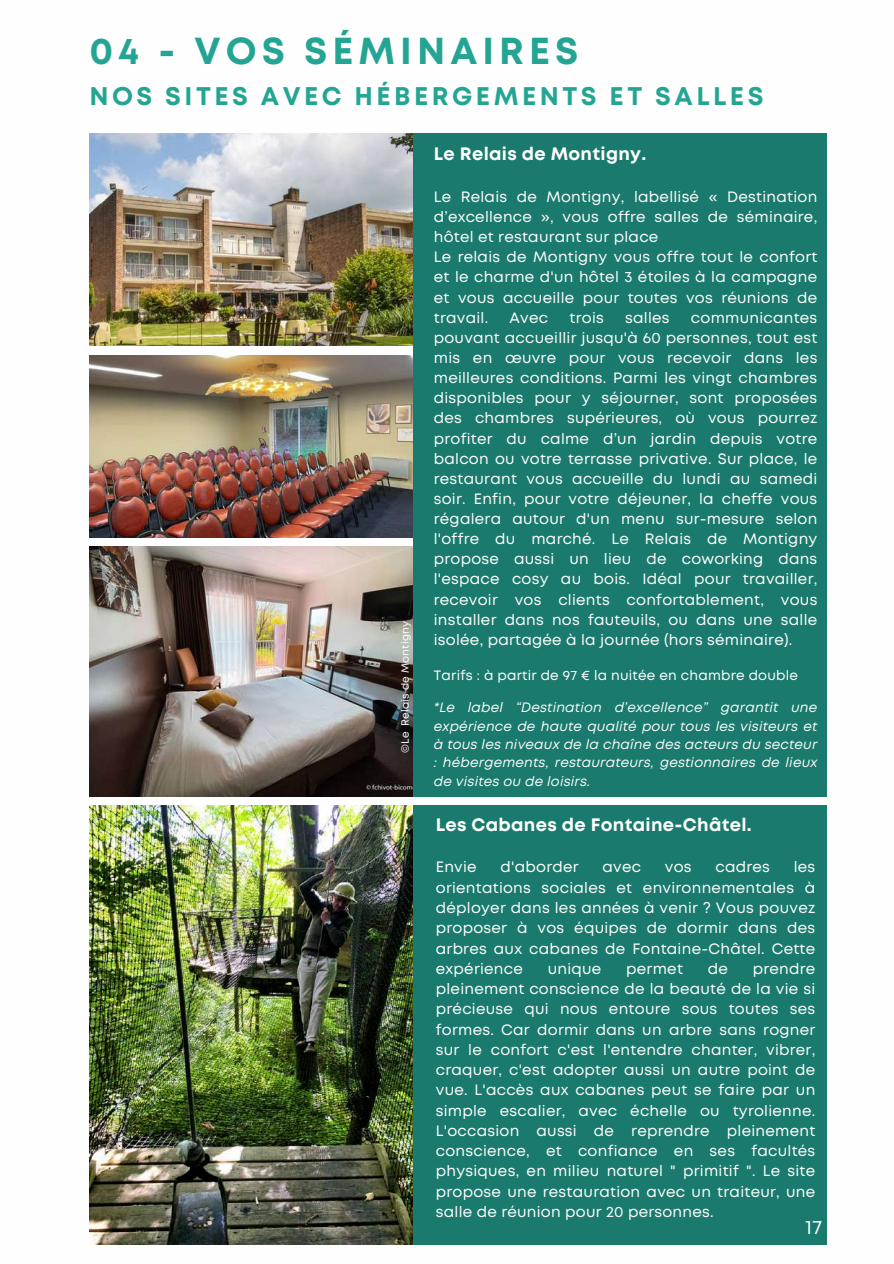
<style>
.page{position:relative;width:894px;height:1264px;background:#fff}
.page>*{position:absolute;margin:0;border:0;box-sizing:border-box;transform-origin:0 0}
.t1{font:700 37.5px "Mont";letter-spacing:.135em;color:#24a594}
.t2{font:700 25.5px "Mont";letter-spacing:.135em;color:#24a594}
.t3{font:19.5px "Mont";color:#fff}
.t4{font:700 18px "Mont";letter-spacing:.02em;color:#fff}
.t5{font:15px/20.1px "Mont";letter-spacing:.02em;color:#fff;text-align:justify}
.t6{font:italic 13.5px/18.5px "Mont";letter-spacing:.015em;color:#fff;text-align:justify}
.t7{font:13.5px "Mont";letter-spacing:.015em;color:#fff}
.t8{font:10.5px "Mont";letter-spacing:.02em;color:#fff}
</style>
<div class="page">
<img style="left:89px;top:133px;width:324px;height:213px">
<img style="left:89px;top:355px;width:324px;height:182px">
<div style="left:413px;top:133px;width:413px;height:663px;background:#1a7a6d"></div>
<div style="left:413px;top:805px;width:413px;height:439px;background:#1a7a6d"></div>
<img style="left:89px;top:546px;width:323px;height:250px">
<img style="left:89px;top:805px;width:323px;height:439px">
<h1 class="t1" style="left:89px;top:37px;width:490px">04 - VOS SÉMINAIRES</h1>
<h2 class="t2" style="left:89px;top:86px;width:675px">NOS SITES AVEC HÉBERGEMENTS ET SALLES</h2>
<p class="t8" style="left:401px;top:753px;width:133px;rotate:-90deg">©Le Relais de Montigny</p>
<p class="t4" style="left:433px;top:147px;width:214px">Le Relais de Montigny.</p>
<p class="t5" style="left:433px;top:188px;width:385px;text-align:left">Le Relais de Montigny, labellisé « Destination d’excellence », vous offre salles de séminaire, hôtel et restaurant sur place<br>Le relais de Montigny vous offre tout le confort et le charme d'un hôtel 3 étoiles à la campagne et vous accueille pour toutes vos réunions de travail.</p>
<p class="t5" style="left:509px;top:308px;width:40px">Avec</p>
<p class="t5" style="left:569px;top:308px;width:36px">trois</p>
<p class="t5" style="left:625px;top:308px;width:46px">salles</p>
<p class="t5" style="left:433px;top:308px;width:385px;text-indent:257px">communicantes pouvant accueillir jusqu'à 60 personnes, tout est mis en œuvre pour vous recevoir dans les meilleures conditions. Parmi les vingt chambres disponibles pour y séjourner, sont proposées des chambres supérieures, où vous pourrez profiter du calme d’un jardin depuis votre balcon ou votre terrasse privative. Sur place, le restaurant vous accueille du lundi au samedi soir. Enfin, pour votre déjeuner, la cheffe vous régalera autour d'un menu sur-mesure selon l'offre du marché. Le Relais de Montigny propose aussi un lieu de coworking dans l'espace cosy au bois. Idéal pour travailler, recevoir vos clients confortablement, vous installer dans nos fauteuils, ou dans une salle isolée, partagée à la journée (hors séminaire).</p>
<p class="t7" style="left:433px;top:670px;width:365px">Tarifs : à partir de 97 € la nuitée en chambre double</p>
<p class="t6" style="left:433px;top:699px;width:385px">*Le label “Destination d’excellence” garantit une expérience de haute qualité pour tous les visiteurs et à tous les niveaux de la chaîne des acteurs du secteur : hébergements, restaurateurs, gestionnaires de lieux de visites ou de loisirs.</p>
<p class="t4" style="left:435px;top:817px;width:317px">Les Cabanes de Fontaine-Châtel.</p>
<p class="t5" style="left:435px;top:858px;width:42px">Envie</p>
<p class="t5" style="left:500px;top:858px;width:79px">d'aborder</p>
<p class="t5" style="left:602px;top:858px;width:40px">avec</p>
<p class="t5" style="left:664px;top:858px;width:28px">vos</p>
<p class="t5" style="left:715px;top:858px;width:56px">cadres</p>
<p class="t5" style="left:435px;top:858px;width:381px;text-indent:358px">les orientations sociales et environnementales à déployer dans les années à venir ? Vous pouvez proposer à vos équipes de dormir dans des arbres aux cabanes de Fontaine-Châtel. Cette expérience</p>
<p class="t5" style="left:435px;top:959px;width:381px;text-indent:317px">prendre pleinement conscience de la beauté de la vie si précieuse qui nous entoure sous toutes ses formes. Car dormir dans un arbre sans rogner sur le confort c'est l'entendre chanter, vibrer, craquer, c'est adopter aussi un autre point de vue. L'accès aux cabanes peut se faire par un simple escalier, avec échelle ou tyrolienne.<br>L'occasion aussi de reprendre pleinement conscience, et confiance en ses facultés physiques, en milieu naturel " primitif ". Le site propose une restauration avec un traiteur, une salle de réunion pour 20 personnes.</p>
<p class="t5" style="left:547px;top:959px;width:55px">unique</p>
<p class="t5" style="left:626px;top:959px;width:58px">permet</p>
<p class="t5" style="left:707px;top:959px;width:22px">de</p>
<h3 class="t3" style="left:805px;top:1219px;width:18px">17</h3>
</div>
